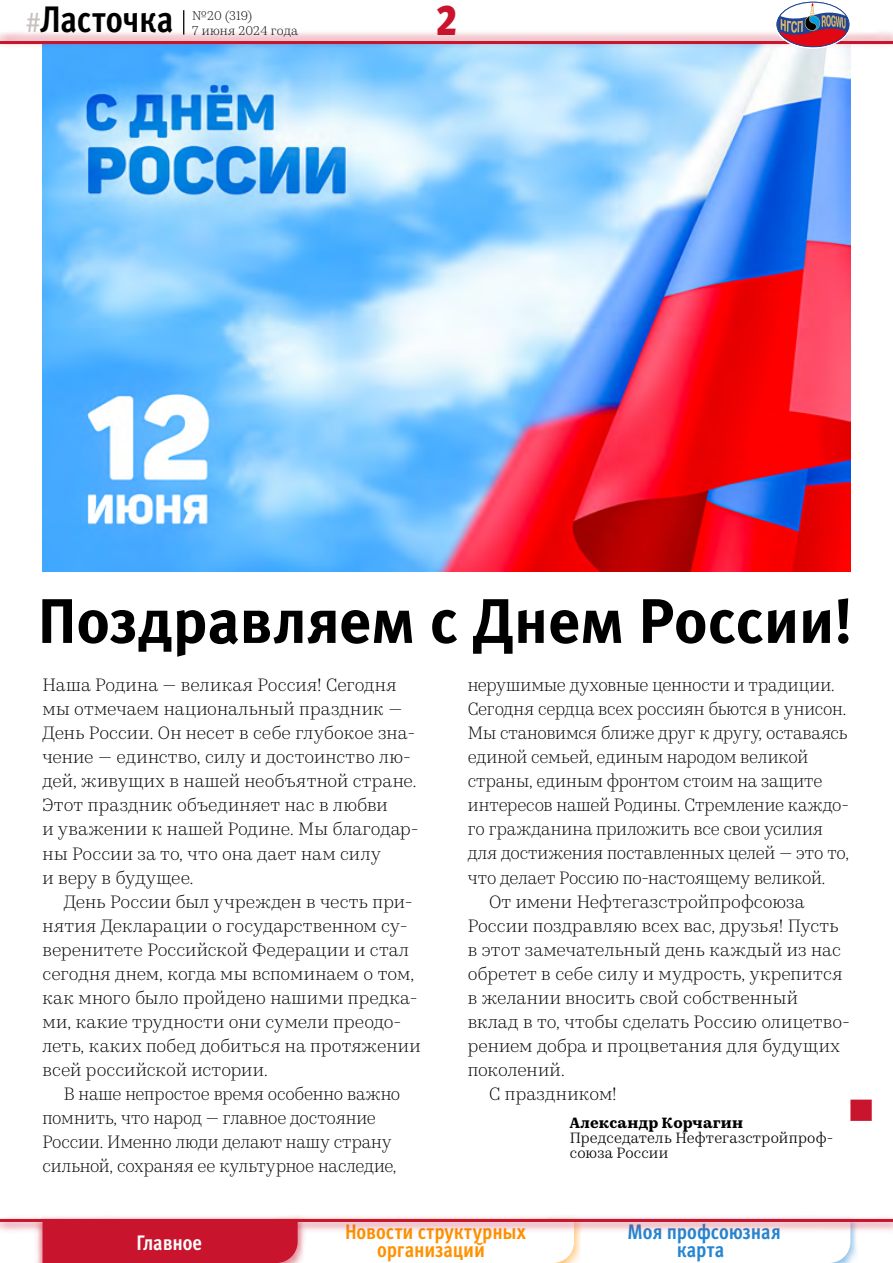
<style>
.page{position:relative;width:893px;height:1263px;background:#fff}
.page>*{position:absolute;margin:0;border:0;box-sizing:border-box;transform-origin:0 0}
.t1{font:700 62.85px "Meta Pro";letter-spacing:-.01em;color:#000}
.t2{font:900 condensed 43.5px "Meta Pro";color:#c8142d}
.t3{font:700 condensed 36.9px "Meta Pro";letter-spacing:-.005em;color:#000}
.t4{font:700 condensed 21px/18px "Meta Pro";color:#ff9000;text-align:center}
.t5{font:700 condensed 21px/18px "Meta Pro";letter-spacing:-.005em;color:#2585d0;text-align:center}
.t6{font:700 condensed 21px "Meta Pro";letter-spacing:-.005em;color:#fff}
.t7{font:300 18px/24px "Kazimir Text";letter-spacing:.005em;color:#000}
.t8{font:300 18px/24px "Kazimir Text";letter-spacing:.005em;color:#000;scale:.96 1}
.t9{font:15px/15px "Kazimir Text";letter-spacing:.015em;color:#000}
.t10{font:700 15px "Kazimir Text";letter-spacing:.015em;color:#000}
.t11{font:300 12.75px/15px "Kazimir Text";letter-spacing:.01em;color:#000}
.s1{font-weight:400;font-stretch:normal;font-size:27px;color:#c6c1bf}
</style>
<div class="page">
<img style="left:43px;top:49px;width:807px;height:522px">
<div style="left:468px;top:1099px;width:404px;height:22px;background:#c8142d"></div>
<div style="left:467px;top:1099px;width:383px;height:22px;background:#fff"></div>
<svg style="left:43px;top:1234px;width:807px;height:29px"></svg>
<div style="left:0;top:29px;width:893px;height:20px;background:#c8142d;opacity:.3"></div>
<hr style="left:0;top:41px;width:893px;height:3px;background:#c8142d">
<div style="left:0;top:1214px;width:893px;height:20px;background:#c8142d;opacity:.3"></div>
<hr style="left:0;top:1219px;width:893px;height:3px;background:#c8142d">
<svg style="left:183px;top:10px;width:1px;height:25px"></svg>
<svg style="left:775px;top:2px;width:75px;height:46px"></svg>
<div style="left:775px;top:0;width:75px;height:48px;border:1px solid #fff;border-radius:50%"></div>
<h3 class="t3" style="left:26px;top:-9px;width:149px"><span class="s1">#</span>Ласточка</h3>
<p class="t11" style="left:192px;top:7px;width:107px">№20 (319)<br>7 июня 2024 года</p>
<h2 class="t2" style="left:436px;top:-14px;width:23px">2</h2>
<h1 class="t1" style="left:38px;top:572px;width:817px">Поздравляем с Днем России!</h1>
<p class="t7" style="left:43px;top:672px;width:378px">Наша Родина — великая Россия! Сегодня мы отмечаем нацио наль ный праздник — День России. Он несет в себе глубокое зна&shy;чение — единство, силу и достоинство лю&shy;дей, живущих в нашей необъятной стране.<br>Этот праздник объединяет нас в любви<br>и уважении к нашей Родине . Мы благодар&shy;ны России за то, что она дает нам силу<br>и веру в будущее.</p>
<p class="t7" style="left:43px;top:888px;width:380px;text-indent:21px">День России был учрежден в честь при&shy;нятия Декларации о го сударственном су&shy;веренитете Рос сийской Федерации и стал сегодня днем, когда мы вспоминаем о том, как много было пройдено нашими предка&shy;ми, какие трудности они сумели преодо&shy;леть, каких побед добиться на протяжении всей российской истории.</p>
<p class="t8" style="left:43px;top:1080px;width:374px;text-indent:21px">В наше непростое время особенно важно помнить, что народ — главное достояние России. Именно люди делают нашу страну сильной, сохраняя ее культурное наследие,</p>
<p class="t8" style="left:468px;top:672px;width:383px">нерушимые духовные ценности и традиции.</p>
<p class="t8" style="left:468px;top:696px;width:396px">Сегодня сердца всех россиян бьются в унисон.</p>
<p class="t8" style="left:468px;top:720px;width:397px">Мы становимся ближе друг к другу, оставаясь</p>
<p class="t8" style="left:468px;top:744px;width:356px">единой семьей, единым народом великой</p>
<p class="t8" style="left:468px;top:768px;width:371px">страны, единым фронтом стоим на защите</p>
<p class="t8" style="left:468px;top:792px;width:399px">интересов нашей Родины. Стремление каждо-</p>
<p class="t8" style="left:468px;top:816px;width:371px">го гражданина приложить все свои усилия</p>
<p class="t8" style="left:468px;top:840px;width:399px">для достижения поставленных целей — это то,</p>
<p class="t8" style="left:468px;top:864px;width:374px">что делает Россию по-настоящему великой.</p>
<p class="t7" style="left:489px;top:888px;width:317px">От имени Нефтегазстройпроф союза</p>
<p class="t7" style="left:468px;top:912px;width:372px">России поздравляю всех вас, друзья! Пусть</p>
<p class="t7" style="left:468px;top:936px;width:375px">в этот замечательный день каждый из нас</p>
<p class="t7" style="left:468px;top:960px;width:376px">обретет в себе силу и мудрость, укрепится</p>
<p class="t7" style="left:468px;top:984px;width:332px">в желании вносить свой собственный</p>
<p class="t7" style="left:468px;top:1008px;width:384px">вклад в то, чтобы сделать Россию олицетво-</p>
<p class="t7" style="left:468px;top:1032px;width:374px">рением добра и процветания для будущих</p>
<p class="t7" style="left:468px;top:1056px;width:98px">поколений.</p>
<p class="t7" style="left:489px;top:1080px;width:129px">С праздником!</p>
<p class="t10" style="left:570px;top:1111px;width:175px">Александр Корчагин</p>
<p class="t9" style="left:570px;top:1129px;width:265px">Председатель Нефтегазстройпроф&shy;союза России</p>
<p class="t6" style="left:136px;top:1226px;width:67px">Главное</p>
<p class="t4" style="left:345px;top:1222px;width:182px">Новости структурных организаций</p>
<p class="t5" style="left:628px;top:1222px;width:155px">Моя профсоюзная карта</p>
</div>
